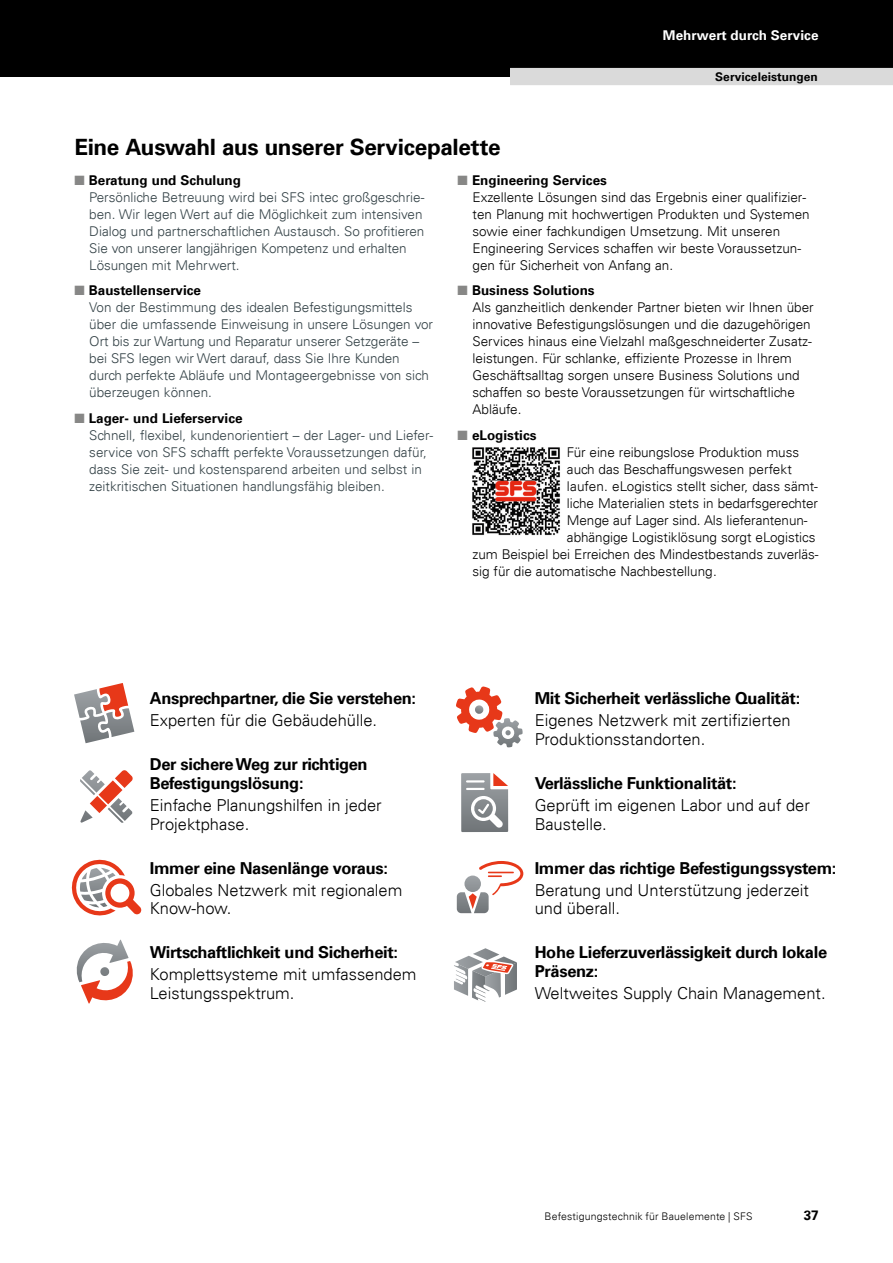
<style>
.page{position:relative;width:893px;height:1263px;background:#fff}
.page>*{position:absolute;margin:0;border:0;box-sizing:border-box;transform-origin:0 0}
.t1{font:700 22.5px "Univers";letter-spacing:-.015em;color:#000}
.t2{font:300 16.5px/18.8px "Univers";color:#000}
.t3{font:700 16.5px/18.8px "Univers";letter-spacing:-.02em;color:#000}
.t4{font:300 13.5px/17px "Univers";color:#000}
.t5{font:300 13.5px/17px "Univers";color:#344247}
.t6{font:700 13.5px "Univers";letter-spacing:.005em;color:#fff}
.t7{font:700 13.5px "Univers";color:#000}
.t8{font:700 12px "Univers";letter-spacing:.005em;color:#000}
.t9{font:300 10.5px "Univers";letter-spacing:.015em;color:#000}
.s1{color:#878786}
.s2{font-weight:700}
.s3{font-weight:700;color:#000}
</style>
<div class="page">
<div style="left:0;top:0;width:893px;height:77px;background:#000"></div>
<div style="left:510px;top:68px;width:383px;height:17px;background:#dadada"></div>
<img style="left:472px;top:447px;width:88px;height:89px">
<svg style="left:80px;top:770px;width:53px;height:53px"></svg>
<svg style="left:76px;top:939px;width:57px;height:64px"></svg>
<svg style="left:72px;top:860px;width:69px;height:55px"></svg>
<svg style="left:74px;top:683px;width:60px;height:60px"></svg>
<svg style="left:456px;top:686px;width:67px;height:61px"></svg>
<svg style="left:461px;top:773px;width:47px;height:59px"></svg>
<svg style="left:457px;top:861px;width:66px;height:52px"></svg>
<svg style="left:454px;top:948px;width:63px;height:54px"></svg>
<p class="t6" style="left:663px;top:27px;width:157px">Mehrwert durch Service</p>
<p class="t8" style="left:715px;top:70px;width:104px">Serviceleistungen</p>
<h1 class="t1" style="left:74px;top:134px;width:428px">Eine Auswahl aus unserer Servicepalette</h1>
<p class="t4" style="left:472px;top:171px;width:339px;text-indent:-15px"><span class="s1">■</span> <span class="s2">Engineering Services<br></span>Exzellente Lösungen sind das Ergebnis einer qualifizier&shy;ten Planung mit hochwertigen Produkten und Systemen sowie einer fachkundigen Umsetzung. Mit unseren Engineering Services schaffen wir beste Voraussetzun&shy;gen für Sicherheit von Anfang an.</p>
<p class="t4" style="left:472px;top:282px;width:343px;text-indent:-15px"><span class="s1">■</span> <span class="s2">Business Solutions<br></span>Als ganzheitlich denkender Partner bieten wir Ihnen über innovative Befestigungslösungen und die dazugehörigen Services hinaus eine Vielzahl maßgeschneiderter Zusatz&shy;leistungen. Für schlanke, effiziente Prozesse in Ihrem Geschäftsalltag sorgen unsere Business Solutions und schaffen so beste Voraussetzungen für wirtschaftliche Abläufe.</p>
<p class="t7" style="left:458px;top:427px;width:80px"><span class="s1">■</span> eLogistics</p>
<p class="t4" style="left:567px;top:444px;width:234px">Für eine reibungslose Produktion muss</p>
<p class="t4" style="left:567px;top:461px;width:226px">auch das Beschaffungswesen perfekt</p>
<p class="t4" style="left:567px;top:478px;width:253px">laufen. eLogistics stellt sicher, dass sämt-</p>
<p class="t4" style="left:567px;top:495px;width:252px">liche Materialien stets in bedarfsgerechter</p>
<p class="t4" style="left:567px;top:512px;width:240px">Menge auf Lager sind. Als lieferantenun--</p>
<p class="t4" style="left:567px;top:529px;width:250px">abhängige Logistiklösung sorgt eLogistics</p>
<p class="t4" style="left:472px;top:546px;width:348px">zum Beispiel bei Erreichen des Mindestbestands zuverläs-</p>
<p class="t4" style="left:472px;top:563px;width:246px">sig für die automatische Nachbestellung.</p>
<p class="t5" style="left:89px;top:171px;width:337px;text-indent:-15px"><span class="s1">■</span> <span class="s3">Beratung und Schulung<br></span>Persönliche Betreuung wird bei SFS intec großgeschrie&shy;ben. Wir legen Wert auf die Möglichkeit zum intensiven Dialog und partnerschaftlichen Austausch. So profitieren Sie von unserer langjährigen Kompetenz und erhalten Lösungen mit Mehrwert.</p>
<p class="t5" style="left:89px;top:282px;width:345px;text-indent:-15px"><span class="s1">■</span> <span class="s3">Baustellenservice<br></span>Von der Bestimmung des idealen Befestigungsmittels über die umfassende Einweisung in unsere Lösungen vor Ort bis zur Wartung und Reparatur unserer Setzgeräte – bei SFS legen wir Wert darauf, dass Sie Ihre Kunden durch perfekte Abläufe und Montageergebnisse von sich überzeugen können.</p>
<p class="t5" style="left:89px;top:410px;width:346px;text-indent:-15px"><span class="s1">■</span> <span class="s3">Lager- und Lieferservice<br></span>Schnell, flexibel, kundenorientiert – der Lager- und Liefer&shy;service von SFS schafft perfekte Voraussetzungen dafür, dass Sie zeit- und kostensparend arbeiten und selbst in zeitkritischen Situationen handlungsfähig bleiben.</p>
<p class="t3" style="left:150px;top:689px;width:268px">Ansprechpartner, die Sie verstehen:</p>
<p class="t2" style="left:150px;top:711px;width:229px">Experten für die Gebäudehülle.</p>
<p class="t3" style="left:150px;top:755px;width:219px">Der sichere Weg zur richtigen<br>Befestigungslösung:</p>
<p class="t2" style="left:150px;top:796px;width:234px">Einfache Planungshilfen in jeder<br>Projektphase.</p>
<p class="t3" style="left:150px;top:858px;width:240px">Immer eine Nasenlänge voraus:</p>
<p class="t2" style="left:150px;top:880px;width:254px">Globales Netzwerk mit regionalem<br>Know-how.</p>
<p class="t3" style="left:150px;top:943px;width:250px">Wirtschaftlichkeit und Sicherheit:</p>
<p class="t2" style="left:150px;top:965px;width:268px">Komplettsysteme mit umfassendem<br>Leistungsspektrum.</p>
<p class="t3" style="left:535px;top:689px;width:267px">Mit Sicherheit verlässliche Qualität:</p>
<p class="t2" style="left:535px;top:711px;width:257px">Eigenes Netzwerk mit zertifizierten<br>Produktionsstandorten.</p>
<p class="t3" style="left:535px;top:774px;width:203px">Verlässliche Funktionalität:</p>
<p class="t2" style="left:535px;top:796px;width:277px">Geprüft im eigenen Labor und auf der<br>Baustelle.</p>
<p class="t3" style="left:535px;top:858px;width:303px">Immer das richtige Befestigungssystem:</p>
<p class="t2" style="left:535px;top:880px;width:276px">Beratung und Unterstützung jederzeit und überall.</p>
<p class="t3" style="left:535px;top:943px;width:294px">Hohe Lieferzuverlässigkeit durch lokale<br>Präsenz:</p>
<p class="t2" style="left:535px;top:983px;width:292px">Weltweites Supply Chain Management.</p>
<p class="t9" style="left:545px;top:1210px;width:210px">Befestigungstechnik für Bauelemente | SFS</p>
<p class="t7" style="left:804px;top:1208px;width:16px">37</p>
</div>
